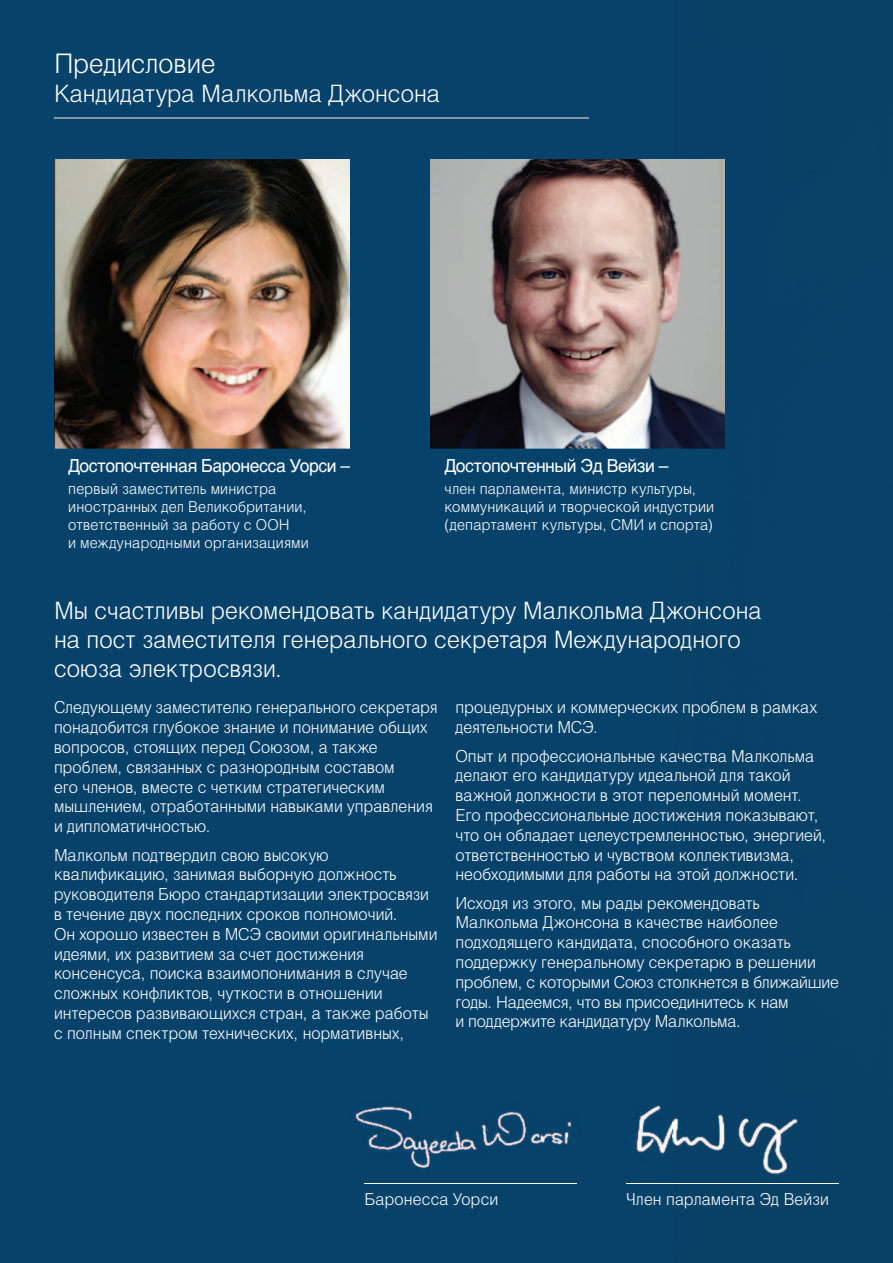
<style>
.page{position:relative;width:893px;height:1263px;background:#06426a}
.page>*{position:absolute;margin:0;border:0;box-sizing:border-box;transform-origin:0 0}
.t1{font:27px "Helvetica S Lt";letter-spacing:.01em;color:#fff}
.t2{font:24px/28.8px "Helvetica S Lt";letter-spacing:.005em;color:#fff}
.t3{font:18px "Helvetica S";letter-spacing:-.025em;color:#fff}
.t4{font:16.5px/19.8px "Helvetica S Lt";letter-spacing:.01em;color:#fff}
.t5{font:15px/18px "Helvetica S Lt";letter-spacing:.02em;color:#fff}
</style>
<div class="page">
<img style="left:355px;top:1106px;width:217px;height:63px">
<img style="left:636px;top:1105px;width:162px;height:70px">
<hr style="left:365px;top:1183px;width:212px;height:1px;background:#fff">
<hr style="left:626px;top:1183px;width:213px;height:1px;background:#fff">
<hr style="left:54px;top:117px;width:534px;height:2px;background:#8593a4">
<img style="left:55px;top:160px;width:294px;height:289px">
<img style="left:431px;top:160px;width:293px;height:288px">
<h1 class="t1" style="left:54px;top:46px;width:163px">Предисловие</h1>
<h2 class="t2" style="left:54px;top:78px;width:387px">Кандидатура Малкольма Джонсона</h2>
<p class="t3" style="left:68px;top:455px;width:283px">Достопочтенная Баронесса Уорси –</p>
<p class="t5" style="left:68px;top:479px;width:242px">первый заместитель министра иностранных дел Великобритании, ответственный за работу с ООН<br>и международными организациями</p>
<p class="t3" style="left:445px;top:455px;width:226px">Достопочтенный Эд Вейзи –</p>
<p class="t5" style="left:445px;top:479px;width:271px">член парламента, министр культуры, коммуникаций и творческой индустрии (департамент культуры, СМИ и спорта)</p>
<h2 class="t2" style="left:54px;top:595px;width:709px">Мы счастливы рекомендовать кандидатуру Малкольма Джонсона на пост заместителя генерального секретаря Международного союза электросвязи.</h2>
<p class="t4" style="left:54px;top:697px;width:385px">Следующему заместителю генерального секретаря понадобится глубокое знание и понимание общих вопросов, стоящих перед Союзом, а также проблем, связанных с разнородным составом<br>его членов, вместе с четким стратегическим мышлением, отработанными навыками управления и дипломатичностью.</p>
<p class="t4" style="left:54px;top:844px;width:385px">Малкольм подтвердил свою высокую квалификацию, занимая выборную должность руководителя Бюро стандартизации электросвязи в течение двух последних сроков полномочий.<br>Он хорошо известен в МСЭ своими оригинальными идеями, их развитием за счет достижения консенсуса, поиска взаимопонимания в случае сложных конфликтов, чуткости в отношении интересов развивающихся стран, а также работы с полным спектром технических, нормативных,</p>
<p class="t4" style="left:455px;top:697px;width:363px">процедурных и коммерческих проблем в рамках деятельности МСЭ.</p>
<p class="t4" style="left:455px;top:745px;width:372px">Опыт и профессиональные качества Малкольма делают его кандидатуру идеальной для такой важной должности в этот переломный момент.<br>Его профессиональные достижения показывают, что он обладает целеустремленностью, энергией, ответственностью и чувством коллективизма, необходимыми для работы на этой должности.</p>
<p class="t4" style="left:455px;top:892px;width:385px">Исходя из этого, мы рады рекомендовать Малкольма Джонсона в качестве наиболее подходящего кандидата, способного оказать поддержку генеральному секретарю в решении проблем, с которыми Союз столкнется в ближайшие годы. Надеемся, что вы присоединитесь к нам<br>и поддержите кандидатуру Малкольма.</p>
<p class="t4" style="left:365px;top:1188px;width:135px">Баронесса Уорси</p>
<p class="t4" style="left:626px;top:1188px;width:204px">Член парламента Эд Вейзи</p>
</div>
